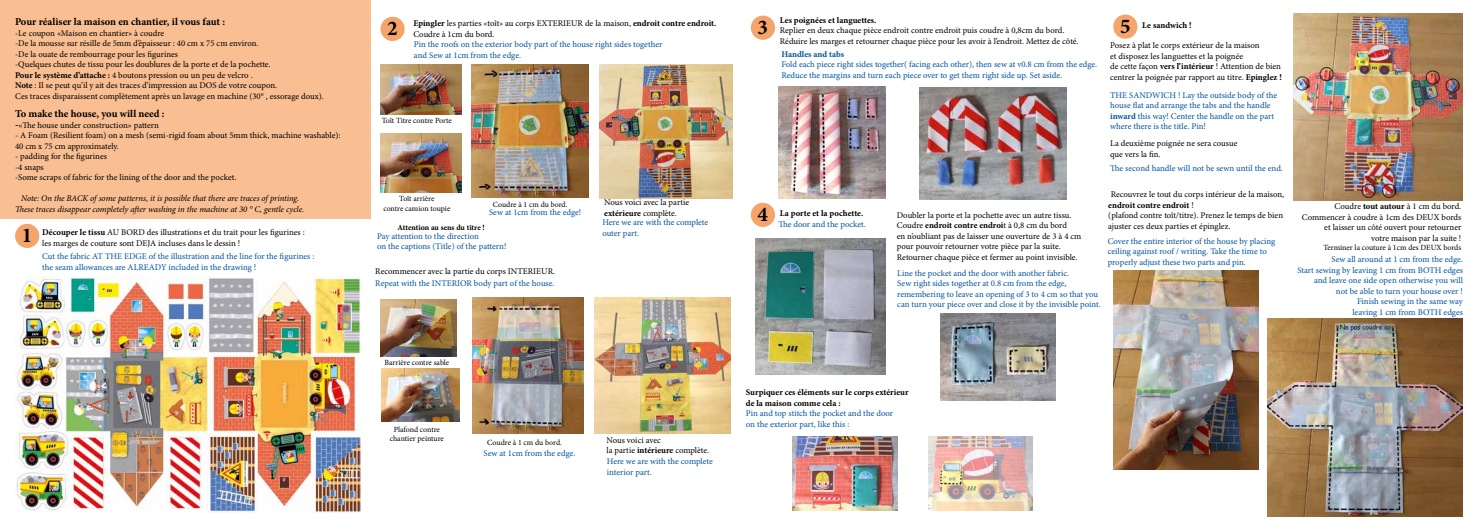
<style>
.page{position:relative;width:1479px;height:531px;background:#fff}
.page>*{position:absolute;margin:0;border:0;box-sizing:border-box;transform-origin:0 0}
.t1{font:700 21px "Minion Pro";color:#000}
.t2{font:700 10.5px "Minion Pro";color:#000}
.t3{font:8.75px/10.5px "Minion Pro";color:#000}
.t4{font:8.75px/10.5px "Minion Pro";color:#0053a2}
.t5{font:italic 8.75px/10.5px "Minion Pro";letter-spacing:-.01em;color:#000;text-align:center}
.t6{font:700 8.75px/10.5px "Minion Pro";color:#000}
.t7{font:700 8.75px "Minion Pro";color:#0053a2}
.t8{font:7.88px/9.5px "Minion Pro";letter-spacing:-.005em;color:#000;text-align:center}
.t9{font:700 7.88px "Minion Pro";letter-spacing:-.005em;color:#000}
.s1{font-weight:700}
.s2{font-weight:700;font-size:10.5px}
</style>
<div class="page">
<div style="left:0;top:0;width:371px;height:219px;background:#f9be92"></div>
<div style="left:15px;top:224px;width:24px;height:24px;background:#f5a46a;border-radius:50%"></div>
<div style="left:380px;top:17px;width:24px;height:24px;background:#f5a46a;border-radius:50%"></div>
<div style="left:750px;top:16px;width:25px;height:24px;background:#f5a46a;border-radius:50%"></div>
<div style="left:750px;top:203px;width:25px;height:24px;background:#f5a46a;border-radius:50%"></div>
<div style="left:1113px;top:15px;width:24px;height:24px;background:#f5a46a;border-radius:50%"></div>
<img style="left:16px;top:277px;width:344px;height:235px">
<img style="left:380px;top:65px;width:81px;height:50px">
<img style="left:380px;top:133px;width:81px;height:59px">
<img style="left:471px;top:64px;width:117px;height:133px">
<img style="left:599px;top:64px;width:133px;height:135px">
<img style="left:380px;top:299px;width:76px;height:58px">
<img style="left:381px;top:368px;width:78px;height:53px">
<img style="left:472px;top:297px;width:111px;height:137px">
<img style="left:594px;top:297px;width:136px;height:137px">
<img style="left:919px;top:88px;width:147px;height:111px">
<img style="left:778px;top:87px;width:107px;height:111px">
<img style="left:940px;top:313px;width:115px;height:87px">
<img style="left:755px;top:238px;width:130px;height:137px">
<img style="left:792px;top:436px;width:105px;height:74px">
<img style="left:928px;top:436px;width:104px;height:74px">
<img style="left:1113px;top:270px;width:144px;height:199px">
<img style="left:1267px;top:318px;width:195px;height:199px">
<img style="left:1293px;top:14px;width:169px;height:186px">
<p class="t2" style="left:15px;top:14px;width:211px">Pour réaliser la maison en chantier, il vous faut :</p>
<p class="t3" style="left:15px;top:28px;width:310px">-Le coupon «Maison en chantier» à coudre<br>-De la mousse sur résille de 5mm d’épaisseur : 40 cm x 75 cm environ.<br>-De la ouate de rembourrage pour les figurines<br>-Quelques chutes de tissu pour les doublures de la porte et de la pochette.<br><span class="s1">Pour le système d’attache :</span> 4 boutons pression ou un peu de velcro .<br><span class="s1">Note</span> : Il se peut qu’il y ait des traces d’impression au DOS de votre coupon.<br>Ces traces disparaissent complètement après un lavage en machine (30° , essorage doux).</p>
<p class="t2" style="left:15px;top:106px;width:151px">To make the house, you will need :</p>
<p class="t3" style="left:15px;top:119px;width:145px"><span class="s2">-</span>«The house under construction» pattern</p>
<p class="t3" style="left:15px;top:130px;width:327px">- A Foam (Resilient foam) on a mesh (semi-rigid foam about 5mm thick, machine washable):<br>40 cm x 75 cm approximately.</p>
<p class="t3" style="left:15px;top:151px;width:223px">- padding for the figurines<br>-4 snaps<br>-Some scraps of fabric for the lining of the door and the pocket.</p>
<p class="t5" style="left:15px;top:193px;width:291px">Note: On the BACK of some patterns, it is possible that there are traces of printing.<br>These traces disappear completely after washing in the machine at 30 ° C, gentle cycle.</p>
<p class="t4" style="left:42px;top:251px;width:274px">Cut the fabric AT THE EDGE of the illustration and the line for the figurines : the seam allowances are ALREADY included in the drawing !</p>
<h1 class="t1" style="left:22px;top:220px;width:12px">1</h1>
<p class="t3" style="left:42px;top:227px;width:264px"><span class="s1">Découper le tissu</span> AU BORD des illustrations et du trait pour les figurines : les marges de couture sont DEJA incluses dans le dessin !</p>
<p class="t6" style="left:779px;top:14px;width:98px">Les poignées et languettes.</p>
<p class="t3" style="left:779px;top:25px;width:300px">Replier en deux chaque pièce endroit contre endroit puis coudre à 0,8cm du bord.<br>Réduire les marges et retourner chaque pièce pour les avoir à l’endroit. Mettez de côté.</p>
<p class="t3" style="left:413px;top:18px;width:305px"><span class="s1">Epingler</span> les parties «toît» au corps EXTERIEUR de la maison, <span class="s1">endroit contre endroit.<br></span>Coudre à 1cm du bord.</p>
<h1 class="t1" style="left:387px;top:13px;width:12px">2</h1>
<h1 class="t1" style="left:757px;top:12px;width:12px">3</h1>
<p class="t4" style="left:414px;top:39px;width:250px">Pin the roofs on the exterior body part of the house right sides together and Sew at 1cm from the edge.</p>
<p class="t7" style="left:781px;top:48px;width:64px">Handles and tabs</p>
<p class="t4" style="left:781px;top:59px;width:317px">Fold each piece right sides together( facing each other), then sew at v0.8 cm from the edge.<br>Reduce the margins and turn each piece over to get them right side up. Set aside.</p>
<h1 class="t1" style="left:1120px;top:11px;width:12px">5</h1>
<p class="t6" style="left:1142px;top:20px;width:51px">Le sandwich !</p>
<p class="t3" style="left:1110px;top:40px;width:173px">Posez à plat le corps extérieur de la maison<br>et disposez les languettes et la poignée<br>de cette façon <span class="s1">vers l’intérieur</span> ! Attention de bien centrer la poignée par rapport au titre. <span class="s1">Epinglez !</span></p>
<p class="t8" style="left:382px;top:115px;width:71px">Toît Titre contre Porte</p>
<p class="t4" style="left:1110px;top:90px;width:169px">THE SANDWICH ! Lay the outside body of the house flat and arrange the tabs and the handle <span class="s1">inward</span> this way! Center the handle on the part where there is the title. Pin!</p>
<p class="t3" style="left:1110px;top:138px;width:129px">La deuxième poignée ne sera cousue que vers la fin.</p>
<p class="t4" style="left:1110px;top:163px;width:174px">The second handle will not be sewn until the end.</p>
<p class="t8" style="left:383px;top:194px;width:68px">Toît arrière<br>contre camion toupie</p>
<p class="t8" style="left:493px;top:200px;width:76px">Coudre à 1 cm du bord.</p>
<p class="t4" style="left:489px;top:207px;width:94px">Sew at 1cm from the edge!</p>
<p class="t9" style="left:397px;top:222px;width:89px">Attention au sens du titre !</p>
<p class="t4" style="left:377px;top:231px;width:131px">Pay attention to the direction<br>on the captions (Title) of the pattern!</p>
<p class="t3" style="left:375px;top:266px;width:181px">Recommencer avec la partie du corps INTERIEUR.</p>
<p class="t4" style="left:375px;top:277px;width:181px">Repeat with the INTERIOR body part of the house.</p>
<p class="t3" style="left:604px;top:197px;width:86px">Nous voici avec la partie <span class="s1">extérieure</span> complète.</p>
<p class="t4" style="left:602px;top:217px;width:107px">Here we are with the complete outer part.</p>
<h1 class="t1" style="left:757px;top:199px;width:12px">4</h1>
<p class="t6" style="left:779px;top:208px;width:85px">La porte et la pochette.</p>
<p class="t3" style="left:896px;top:209px;width:186px">Doubler la porte et la pochette avec un autre tissu.<br>Coudre <span class="s1">endroit contre endroi</span>t à 0,8 cm du bord<br>en n’oubliant pas de laisser une ouverture de 3 à 4 cm pour pouvoir retourner votre pièce par la suite.<br>Retourner chaque pièce et fermer au point invisible.</p>
<p class="t4" style="left:778px;top:219px;width:89px">The door and the pocket.</p>
<p class="t3" style="left:1108px;top:189px;width:177px">Recouvrez le tout du corps intérieur de la maison, <span class="s1">endroit contre endroit</span> !<br>(plafond contre toît/titre). Prenez le temps de bien ajuster ces deux parties et épinglez.</p>
<p class="t4" style="left:1107px;top:236px;width:169px">Cover the entire interior of the house by placing ceiling against roof / writing. Take the time to properly adjust these two parts and pin.</p>
<p class="t4" style="left:897px;top:268px;width:205px">Line the pocket and the door with another fabric.<br>Sew right sides together at 0.8 cm from the edge, remembering to leave an opening of 3 to 4 cm so that you can turn your piece over and close it by the invisible point.</p>
<p class="t3" style="left:1301px;top:201px;width:161px;text-align:right">Coudre <span class="s1">tout autour</span> à 1 cm du bord.<br>Commencer à coudre à 1cm des DEUX bords et laisser un côté ouvert pour retourner<br>votre maison par la suite !</p>
<p class="t8" style="left:1323px;top:243px;width:139px">Terminer la couture à 1cm des DEUX bords</p>
<p class="t4" style="left:1297px;top:254px;width:167px;text-align:right">Sew all around at 1 cm from the edge.<br>Start sewing by leaving 1 cm from BOTH edges and leave one side open otherwise you will<br>not be able to turn your house over !<br>Finish sewing in the same way<br>leaving 1 cm from BOTH edges</p>
<p class="t8" style="left:384px;top:357px;width:66px">Barrière contre sable</p>
<p class="t8" style="left:390px;top:424px;width:56px">Plafond contre chantier peinture</p>
<p class="t8" style="left:487px;top:437px;width:76px">Coudre à 1 cm du bord.</p>
<p class="t4" style="left:483px;top:448px;width:93px">Sew at 1cm from the edge.</p>
<p class="t3" style="left:606px;top:435px;width:104px">Nous voici avec<br>la partie <span class="s1">intérieure</span> complète.</p>
<p class="t4" style="left:607px;top:456px;width:107px">Here we are with the complete interior part.</p>
<p class="t6" style="left:746px;top:387px;width:164px">Surpiquer ces éléments sur le corps extérieur de la maison comme cela :</p>
<p class="t4" style="left:746px;top:408px;width:149px">Pin and top stitch the pocket and the door on the exterior part, like this :</p>
</div>
